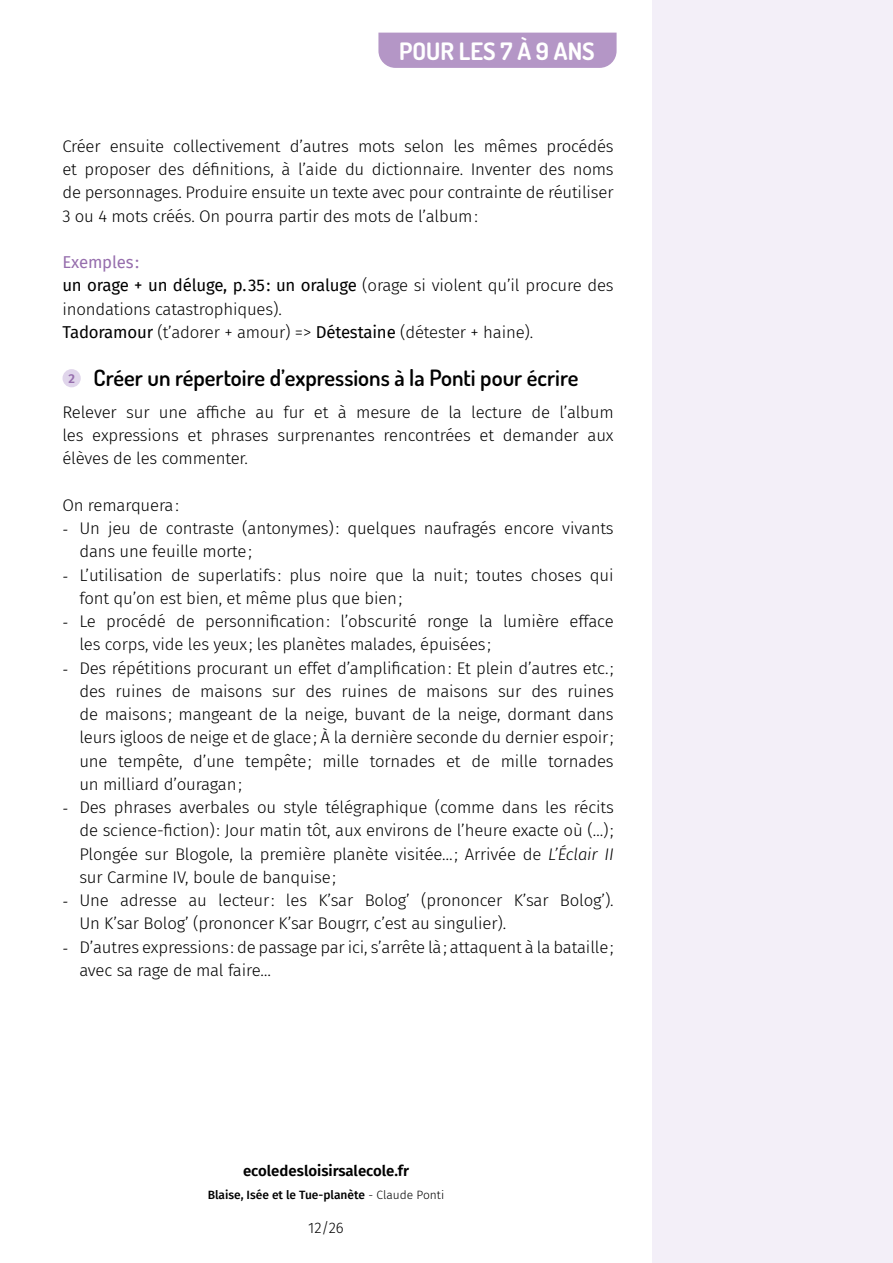
<style>
.page{position:relative;width:893px;height:1263px;background:#fff}
.page>*{position:absolute;margin:0;border:0;box-sizing:border-box;transform-origin:0 0}
.t1{font:700 24px "Dosis";color:#fff}
.t2{font:600 22.5px "Dosis";color:#000}
.t3{font:300 16.8px/23.2px "Fira Sans";letter-spacing:-.01em;color:#000}
.t4{font:600 15px "Fira Sans";color:#000}
.t5{font:300 15px "Fira Sans";color:#000}
.t6{font:600 12.9px "Fira Sans";color:#966ead}
.t7{font:500 12px "Fira Sans";color:#000}
.s1{font-weight:400;color:#966ead}
.s2{font-weight:400}
.s3{font-family:"Minion Pro";font-weight:400}
.s4{font-style:italic}
.s5{font-weight:300}
</style>
<div class="page">
<div style="left:378px;top:33px;width:239px;height:35px;background:#b496c6"></div>
<div style="left:652px;top:0;width:241px;height:1263px;background:#f3eff8"></div>
<div style="left:63px;top:369px;width:18px;height:18px;background:#e0d5eb;border-radius:50%"></div>
<h1 class="t1" style="left:399px;top:35px;width:197px">POUR LES 7 À 9 ANS</h1>
<p class="t3" style="left:62px;top:134px;width:553px;text-align:justify">Créer ensuite collectivement d’autres mots selon les mêmes procédés et proposer des définitions, à l’aide du dictionnaire. Inventer des noms de personnages. Produire ensuite un texte avec pour contrainte de réutiliser 3 ou 4 mots créés. On pourra partir des mots de l’album:</p>
<p class="t3" style="left:62px;top:250px;width:553px"><span class="s1">Exemples:<br></span><span class="s2">un orage + un déluge, p.35: un oraluge</span> (orage si violent qu’il procure des inondations catastrophiques).<br><span class="s2">Tadoramour</span> (t’adorer + amour) =&gt; <span class="s2">Détestaine</span> (détester + haine).</p>
<h2 class="t2" style="left:93px;top:363px;width:487px">Créer un répertoire d’expressions à la Ponti pour écrire</h2>
<p class="t3" style="left:62px;top:400px;width:553px;text-align:justify">Relever sur une affiche au fur et à mesure de la lecture de l’album les expressions et phrases surprenantes rencontrées et demander aux élèves de les commenter.</p>
<p class="t3" style="left:62px;top:493px;width:118px">On remarquera:</p>
<p class="t3" style="left:79px;top:516px;width:536px;text-indent:-17px"><span class="s3">-</span> Un jeu de contraste (antonymes): quelques naufragés encore vivants dans une feuille morte;</p>
<p class="t3" style="left:79px;top:563px;width:536px;text-indent:-17px"><span class="s3">-</span> L’utilisation de superlatifs: plus noire que la nuit; toutes choses qui font qu’on est bien, et même plus que bien;</p>
<p class="t3" style="left:79px;top:609px;width:536px;text-indent:-17px"><span class="s3">-</span> Le procédé de personnification: l’obscurité ronge la lumière efface les corps, vide les yeux; les planètes malades, épuisées;</p>
<p class="t3" style="left:79px;top:656px;width:536px;text-align:justify;text-indent:-17px"><span class="s3">-</span> Des répétitions procurant un effet d’amplification: Et plein d’autres etc. ; des ruines de maisons sur des ruines de maisons sur des ruines de maisons; mangeant de la neige, buvant de la neige, dormant dans leurs igloos de neige et de glace; À la dernière seconde du dernier espoir; une tempête, d’une tempête; mille tornades et de mille tornades un milliard d’ouragan;</p>
<p class="t3" style="left:79px;top:795px;width:536px;text-align:justify;text-indent:-17px"><span class="s3">-</span> Des phrases averbales ou style télégraphique (comme dans les récits de science-fiction): Jour matin tôt, aux environs de l’heure exacte où (…); Plongée sur Blogole, la première planète visitée…; Arrivée de <span class="s4">L’Éclair II </span>sur Carmine IV, boule de banquise;</p>
<p class="t3" style="left:79px;top:888px;width:536px;text-indent:-17px"><span class="s3">-</span> Une adresse au lecteur: les K’sar Bolog’ (prononcer K’sar Bolog’).<br>Un K’sar Bolog’ (prononcer K’sar Bougrr, c’est au singulier).</p>
<p class="t3" style="left:79px;top:935px;width:536px;text-indent:-17px"><span class="s3">-</span> D’autres expressions: de passage par ici, s’arrête là; attaquent à la bataille; avec sa rage de mal faire…</p>
<p class="t6" style="left:69px;top:368px;width:8px">2</p>
<p class="t4" style="left:243px;top:1159px;width:167px">ecoledesloisirsalecole.fr</p>
<p class="t7" style="left:208px;top:1185px;width:238px">Blaise, Isée et le Tue-planète <span class="s5">- Claude Ponti</span></p>
<p class="t5" style="left:308px;top:1217px;width:37px">12/26</p>
</div>
